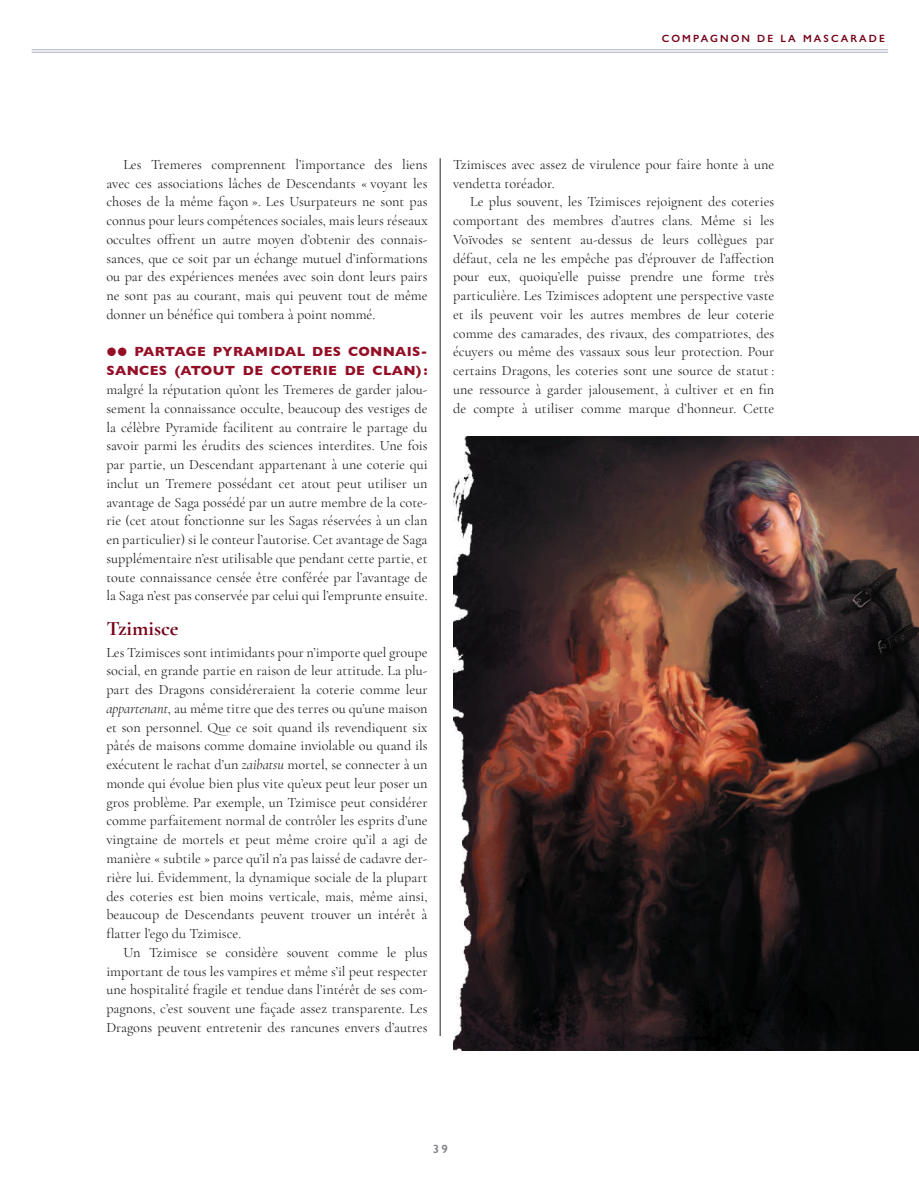
<style>
.page{position:relative;width:919px;height:1187px;background:#fff}
.page>*{position:absolute;margin:0;border:0;box-sizing:border-box;transform-origin:0 0}
.t1{font:700 21px "Cormorant Garamond";color:#750218}
.t2{font:14.25px/18.8px "Cormorant Garamond";color:#231f20;text-align:justify}
.t3{font:700 13.5px/18.8px "Gill Sans";letter-spacing:.03em;color:#940e26}
.t4{font:600 12px "Gill Sans Nova";color:#808285}
.t5{font:600 10.5px "Gill Sans Nova";letter-spacing:.2em;color:#750218}
.s1{font-family:"Cormorant Garamond";font-weight:400}
.s2{font-style:italic}
</style>
<div class="page">
<img style="left:529px;top:436px;width:389px;height:614px">
<img style="left:439px;top:987px;width:90px;height:64px">
<img style="left:439px;top:413px;width:92px;height:574px">
<hr style="left:32px;top:49px;width:856px;height:1px;background:#a9b2c2">
<hr style="left:32px;top:52px;width:856px;height:1px;background:#a9b2c2">
<hr style="left:440px;top:158px;width:1px;height:877px;background:#231f20">
<p class="t5" style="left:661px;top:32px;width:224px">COMPAGNON DE LA MASCARADE</p>
<p class="t2" style="left:106px;top:155px;width:323px;text-indent:17px">Les Tremeres comprennent l’importance des liens avec ces associations lâches de Descendants « voyant les choses de la même façon ». Les Usurpateurs ne sont pas connus pour leurs compétences sociales, mais leurs réseaux occultes offrent un autre moyen d’obtenir des connais&shy;sances, que ce soit par un échange mutuel d’informations ou par des expériences menées avec soin dont leurs pairs ne sont pas au courant, mais qui peuvent tout de même donner un bénéfice qui tombera à point nommé.</p>
<p class="t3" style="left:106px;top:342px;width:323px"><span class="s1">●●</span> PARTAGE PYRAMIDAL DES CONNAIS-<br>SANCES (ATOUT DE COTERIE DE CLAN):</p>
<p class="t2" style="left:106px;top:380px;width:323px">malgré la réputation qu’ont les Tremeres de garder jalou&shy;sement la connaissance occulte, beaucoup des vestiges de la célèbre Pyramide facilitent au contraire le partage du savoir parmi les érudits des sciences interdites. Une fois par partie, un Descendant appartenant à une coterie qui inclut un Tremere possédant cet atout peut utiliser un avantage de Saga possédé par un autre membre de la cote&shy;rie (cet atout fonctionne sur les Sagas réservées à un clan en particulier) si le conteur l’autorise. Cet avantage de Saga supplémentaire n’est utilisable que pendant cette partie, et toute connaissance censée être conférée par l’avantage de la Saga n’est pas conservée par celui qui l’emprunte ensuite.</p>
<h1 class="t1" style="left:106px;top:615px;width:74px">Tzimisce</h1>
<p class="t2" style="left:106px;top:642px;width:323px">Les Tzimisces sont intimidants pour n’importe quel groupe social, en grande partie en raison de leur attitude. La plu&shy;part des Dragons considéreraient la coterie comme leur <span class="s2">appartenant</span>, au même titre que des terres ou qu’une maison et son personnel. Que ce soit quand ils revendiquent six pâtés de maisons comme domaine inviolable ou quand ils exécutent le rachat d’un <span class="s2">zaibatsu</span> mortel, se connecter à un monde qui évolue bien plus vite qu’eux peut leur poser un gros problème. Par exemple, un Tzimisce peut considérer comme parfaitement normal de contrôler les esprits d’une vingtaine de mortels et peut même croire qu’il a agi de manière « subtile » parce qu’il n’a pas laissé de cadavre der&shy;rière lui. Évidemment, la dynamique sociale de la plupart des coteries est bien moins verticale, mais, même ainsi, beaucoup de Descendants peuvent trouver un intérêt à flatter l’ego du Tzimisce.</p>
<p class="t2" style="left:106px;top:942px;width:323px;text-indent:17px">Un Tzimisce se considère souvent comme le plus important de tous les vampires et même s’il peut respecter une hospitalité fragile et tendue dans l’intérêt de ses com&shy;pagnons, c’est souvent une façade assez transparente. Les Dragons peuvent entretenir des rancunes envers d’autres</p>
<p class="t2" style="left:453px;top:155px;width:323px">Tzimisces avec assez de virulence pour faire honte à une vendetta toréador.</p>
<p class="t2" style="left:453px;top:192px;width:323px;text-indent:17px">Le plus souvent, les Tzimisces rejoignent des coteries comportant des membres d’autres clans. Même si les Voïvodes se sentent au-dessus de leurs collègues par défaut, cela ne les empêche pas d’éprouver de l’affection pour eux, quoiqu’elle puisse prendre une forme très particulière. Les Tzimisces adoptent une perspective vaste et ils peuvent voir les autres membres de leur coterie comme des camarades, des rivaux, des compatriotes, des écuyers ou même des vassaux sous leur protection. Pour certains Dragons, les coteries sont une source de statut : une ressource à garder jalousement, à cultiver et en fin de compte à utiliser comme marque d’honneur. Cette</p>
<p class="t4" style="left:433px;top:1141px;width:17px">39</p>
</div>
